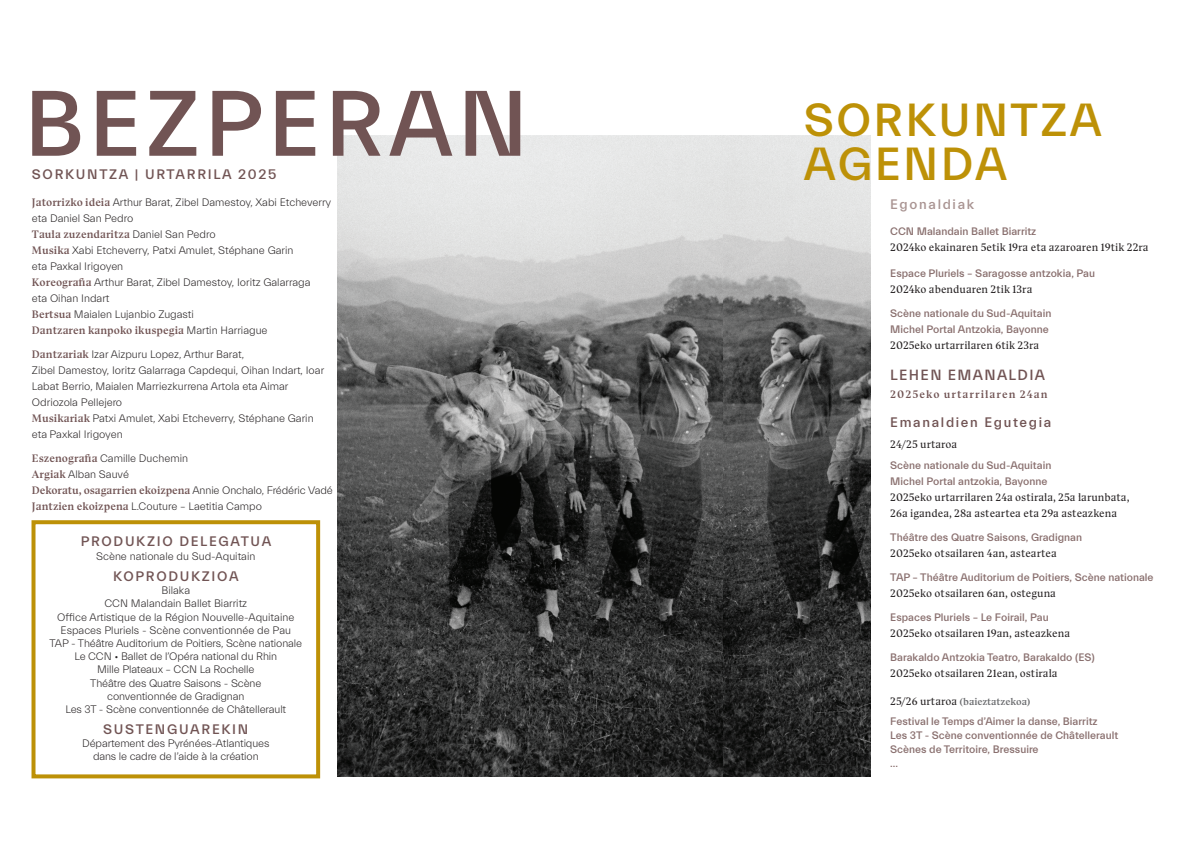
<style>
.page{position:relative;width:1191px;height:842px;background:#fff}
.page>*{position:absolute;margin:0;border:0;box-sizing:border-box;transform-origin:0 0}
.t1{font:500 94px "Everett";letter-spacing:.05em;color:#715454}
.t2{font:500 47px/44.8px "Everett";letter-spacing:.05em;color:#bd9107}
.t3{font:500 15px "Everett";letter-spacing:.09em;color:#715454}
.t4{font:500 14px "Everett";letter-spacing:.12em;color:#715454}
.t5{font:500 14px "Everett";letter-spacing:.12em;color:#a99492}
.t6{font:300 11px/16px "Everett";color:#231f20}
.t7{font:500 11px/14.1px "Everett";color:#896f6e}
.t8{font:11px/16px "TRY Bluu Suuperstar";color:#231f20}
.t9{font:500 11px "TRY Bluu Suuperstar";color:#715454}
.t10{font:500 11px "TRY Bluu Suuperstar";letter-spacing:.09em;color:#715454}
.t11{font:500 10px "TRY Bluu Suuperstar";letter-spacing:-.01em;color:#6c6d70}
.s1{font-family:"TRY Bluu Suuperstar";font-weight:500;color:#715454}
.s2{font-family:"Everett";font-weight:300;color:#231f20}
.s3{font-weight:400;font-size:11px;color:#231f20}
</style>
<div class="page">
<img style="left:337px;top:136px;width:386px;height:641px">
<img style="left:723px;top:136px;width:148px;height:641px">
<div style="left:32px;top:520px;width:288px;height:258px;border:4px solid #bd9107"></div>
<h1 class="t1" style="left:24px;top:73px;width:505px">BEZPERAN</h1>
<h2 class="t2" style="left:804px;top:98px;width:299px">SORKUNTZA<br>AGENDA</h2>
<p class="t4" style="left:32px;top:167px;width:246px">SORKUNTZA | URTARRILA 2025</p>
<p class="t6" style="left:32px;top:195px;width:301px"><span class="s1">Jatorrizko ideia</span> Arthur Barat, Zibel Damestoy, Xabi Etcheverry eta Daniel San Pedro</p>
<p class="t9" style="left:32px;top:228px;width:185px">Taula zuzendaritza <span class="s2">Daniel San Pedro</span></p>
<p class="t6" style="left:32px;top:243px;width:280px"><span class="s1">Musika</span> Xabi Etcheverry, Patxi Amulet, Stéphane Garin eta Paxkal Irigoyen<br><span class="s1">Koreografia</span> Arthur Barat, Zibel Damestoy, Ioritz Galarraga eta Oihan Indart<br><span class="s1">Bertsua</span> Maialen Lujanbio Zugasti</p>
<p class="t9" style="left:32px;top:324px;width:237px">Dantzaren kanpoko ikuspegia <span class="s2">Martin Harriague</span></p>
<p class="t6" style="left:32px;top:347px;width:294px"><span class="s1">Dantzariak</span> Izar Aizpuru Lopez, Arthur Barat,<br>Zibel Damestoy, Ioritz Galarraga Capdequi, Oihan Indart, Ioar Labat Berrio, Maialen Marriezkurrena Artola eta Aimar Odriozola Pellejero<br><span class="s1">Musikariak</span> Patxi Amulet, Xabi Etcheverry, Stéphane Garin eta Paxkal Irigoyen</p>
<p class="t6" style="left:32px;top:451px;width:158px"><span class="s1">Eszenografia</span> Camille Duchemin<br><span class="s1">Argiak</span> Alban Sauvé</p>
<p class="t9" style="left:32px;top:484px;width:302px">Dekoratu, osagarrien ekoizpena <span class="s2">Annie Onchalo, Frédéric Vadé</span></p>
<p class="t6" style="left:32px;top:499px;width:231px"><span class="s1">Jantzien ekoizpena</span> L.Couture – Laetitia Campo</p>
<p class="t4" style="left:81px;top:534px;width:192px">PRODUKZIO DELEGATUA</p>
<p class="t6" style="left:96px;top:548px;width:161px">Scène nationale du Sud-Aquitain</p>
<p class="t4" style="left:113px;top:569px;width:127px">KOPRODUKZIOA</p>
<p class="t6" style="left:50px;top:584px;width:254px;line-height:13.2px;text-align:center">Bilaka<br>CCN Malandain Ballet Biarritz<br>Office Artistique de la Région Nouvelle-Aquitaine Espaces Pluriels - Scène conventionnée de Pau TAP - Théâtre Auditorium de Poitiers, Scène nationale Le CCN • Ballet de l’Opéra national du Rhin<br>Mille Plateaux – CCN La Rochelle<br>Théâtre des Quatre Saisons - Scène<br>conventionnée de Gradignan<br>Les 3T - Scène conventionnée de Châtellerault</p>
<p class="t4" style="left:103px;top:722px;width:147px">SUSTENGUAREKIN</p>
<p class="t6" style="left:82px;top:737px;width:189px;line-height:13.2px;text-align:center">Département des Pyrénées-Atlantiques dans le cadre de l’aide à la création</p>
<p class="t5" style="left:890px;top:196px;width:86px">Egonaldiak</p>
<p class="t7" style="left:890px;top:224px;width:148px">CCN Malandain Ballet Biarritz</p>
<p class="t8" style="left:890px;top:239px;width:260px">2024ko ekainaren 5etik 19ra eta azaroaren 19tik 22ra</p>
<p class="t7" style="left:890px;top:266px;width:206px">Espace Pluriels – Saragosse antzokia, Pau</p>
<p class="t8" style="left:890px;top:281px;width:144px">2024ko abenduaren 2tik 13ra</p>
<p class="t7" style="left:890px;top:305px;width:163px;line-height:16px">Scène nationale du Sud-Aquitain<br>Michel Portal Antzokia, Bayonne</p>
<p class="t8" style="left:890px;top:337px;width:150px">2025eko urtarrilaren 6tik 23ra</p>
<h3 class="t3" style="left:890px;top:367px;width:156px">LEHEN EMANALDIA</h3>
<p class="t10" style="left:890px;top:387px;width:159px">2025eko urtarrilaren 24an</p>
<p class="t4" style="left:890px;top:414px;width:163px">Emanaldien Egutegia</p>
<p class="t8" style="left:890px;top:436px;width:69px">24/25 urtaroa</p>
<p class="t7" style="left:890px;top:457px;width:163px;line-height:16px">Scène nationale du Sud-Aquitain<br>Michel Portal antzokia, Bayonne</p>
<p class="t8" style="left:890px;top:489px;width:240px">2025eko urtarrilaren 24a ostirala, 25a larunbata,<br>26a igandea, 28a asteartea eta 29a asteazkena</p>
<p class="t7" style="left:890px;top:530px;width:193px">Théâtre des Quatre Saisons, Gradignan</p>
<p class="t8" style="left:890px;top:545px;width:168px">2025eko otsailaren 4an, asteartea</p>
<p class="t7" style="left:890px;top:570px;width:265px">TAP – Théâtre Auditorium de Poitiers, Scène nationale</p>
<p class="t8" style="left:890px;top:585px;width:167px">2025eko otsailaren 6an, osteguna</p>
<p class="t7" style="left:890px;top:610px;width:160px">Espaces Pluriels – Le Foirail, Pau</p>
<p class="t8" style="left:890px;top:625px;width:181px">2025eko otsailaren 19an, asteazkena</p>
<p class="t7" style="left:890px;top:650px;width:206px">Barakaldo Antzokia Teatro, Barakaldo (ES)</p>
<p class="t8" style="left:890px;top:665px;width:169px">2025eko otsailaren 21ean, ostirala</p>
<p class="t11" style="left:890px;top:695px;width:142px"><span class="s3">25/26 urtaroa</span> (baieztatzekoa)</p>
<p class="t7" style="left:890px;top:714px;width:229px">Festival le Temps d’Aimer la danse, Biarritz<br>Les 3T - Scène conventionnée de Châtellerault<br>Scènes de Territoire, Bressuire<br>...</p>
</div>
